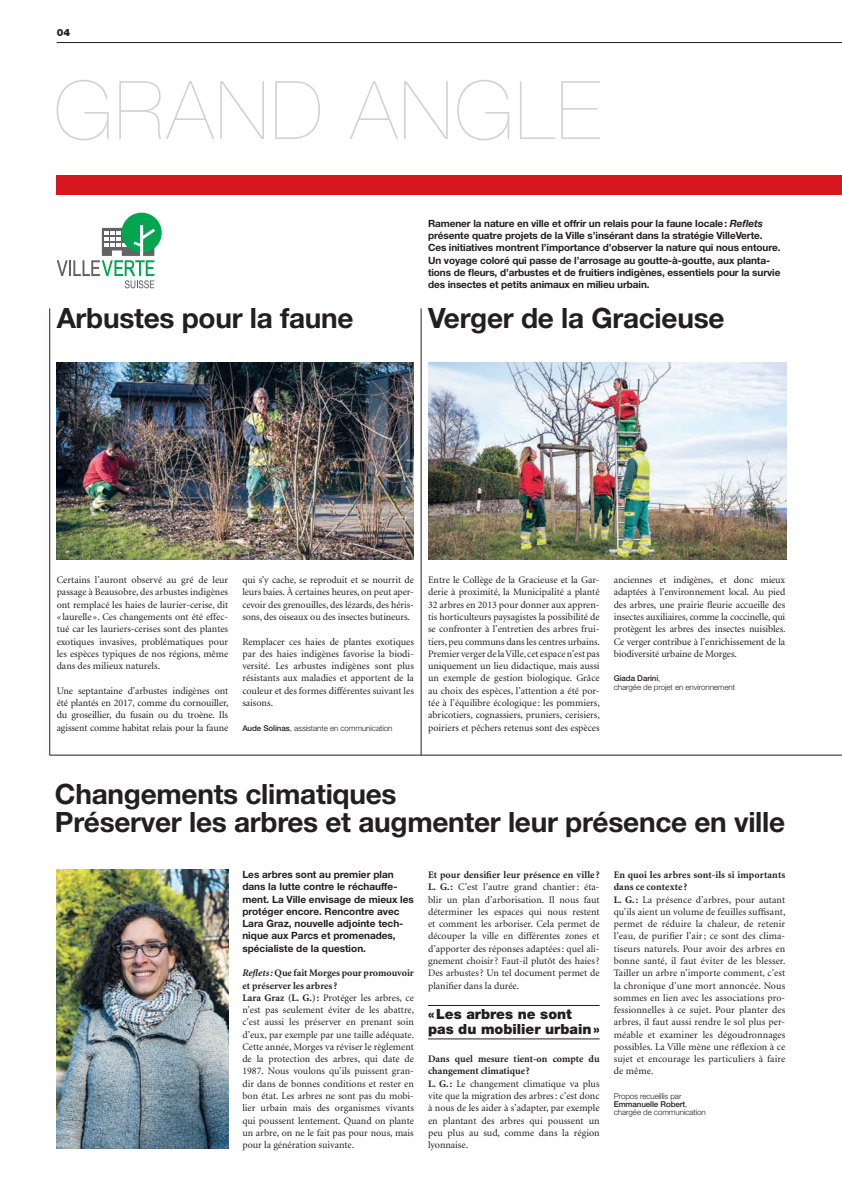
<style>
.page{position:relative;width:842px;height:1191px;background:#fff}
.page>*{position:absolute;margin:0;border:0;box-sizing:border-box;transform-origin:0 0}
.t1{font:200 81px "Helvetica Neue";letter-spacing:.03em;color:#d1d2d4}
.t2{font:700 28px/28px "Helvetica Neue";letter-spacing:-.01em;color:#231f20}
.t3{font:900 14px/15px "Helvetica Neue";color:#231f20}
.t4{font:10px/12.3px "Minion";color:#231f20;text-align:justify}
.t5{font:700 10px/12.3px "Helvetica Neue";letter-spacing:-.01em;color:#231f20}
.t6{font:900 10px "Helvetica Neue";color:#231f20}
.t7{font:300 8px/8px "Helvetica Neue";letter-spacing:-.01em;color:#231f20}
.s1{font-style:italic}
.s2{font-weight:500}
.s3{font-weight:700;font-style:italic}
.s4{font-weight:700}
</style>
<div class="page">
<hr style="left:428px;top:1005px;width:172px;height:1px;background:#231f20">
<hr style="left:428px;top:1038px;width:172px;height:1px;background:#231f20">
<img style="left:57px;top:362px;width:357px;height:197px">
<img style="left:57px;top:870px;width:171px;height:278px">
<img style="left:429px;top:362px;width:357px;height:197px">
<hr style="left:50px;top:755px;width:792px;height:1px;background:#231f20">
<div style="left:39px;top:308px;width:13px;height:455px;background:#231f20;opacity:.35"></div>
<hr style="left:50px;top:308px;width:1px;height:447px;background:#231f20">
<hr style="left:421px;top:308px;width:1px;height:447px;background:#231f20">
<div style="left:121px;top:213px;width:41px;height:40px;background:#00a54f;border-radius:50%"></div>
<svg style="left:57px;top:225px;width:98px;height:63px"></svg>
<hr style="left:57px;top:42px;width:785px;height:1px;background:#231f20">
<div style="left:57px;top:175px;width:785px;height:20px;background:#d7171f"></div>
<p class="t6" style="left:57px;top:27px;width:15px">04</p>
<h1 class="t1" style="left:54px;top:64px;width:548px">GRAND ANGLE</h1>
<h2 class="t2" style="left:57px;top:304px;width:298px">Arbustes pour la faune</h2>
<p class="t5" style="left:428px;top:217px;width:354px">Ramener la nature en ville et offrir un relais pour la faune locale: <span class="s1">Reflets </span>présente quatre projets de la Ville s’insérant dans la stratégie VilleVerte.<br>Ces initiatives montrent l’importance d’observer la nature qui nous entoure.<br>Un voyage coloré qui passe de l’arrosage au goutte-à-goutte, aux planta&shy;tions de fleurs, d’arbustes et de fruitiers indigènes, essentiels pour la survie des insectes et petits animaux en milieu urbain.</p>
<h2 class="t2" style="left:428px;top:304px;width:298px">Verger de la Gracieuse</h2>
<p class="t4" style="left:57px;top:574px;width:173px">Certains l’auront observé au gré de leur passage à Beausobre, des arbustes indigènes ont remplacé les haies de laurier-cerise, dit « laurelle ». Ces changements ont été effec&shy;tué car les lauriers-cerises sont des plantes exotiques invasives, problématiques pour les espèces typiques de nos régions, même dans des milieux naturels.</p>
<p class="t4" style="left:57px;top:684px;width:173px">Une septantaine d’arbustes indigènes ont été plantés en 2017, comme du cornouiller, du groseillier, du fusain ou du troène. Ils agissent comme habitat relais pour la faune</p>
<p class="t4" style="left:242px;top:574px;width:173px">qui s’y cache, se reproduit et se nourrit de leurs baies. À certaines heures, on peut aper&shy;cevoir des grenouilles, des lézards, des héris&shy;sons, des oiseaux ou des insectes butineurs.</p>
<p class="t4" style="left:242px;top:635px;width:173px">Remplacer ces haies de plantes exotiques par des haies indigènes favorise la biodi&shy;versité. Les arbustes indigènes sont plus résistants aux maladies et apportent de la couleur et des formes différentes suivant les saisons.</p>
<p class="t7" style="left:242px;top:723px;width:152px"><span class="s2">Aude Solinas</span>, assistante en communication</p>
<p class="t4" style="left:428px;top:574px;width:173px">Entre le Collège de la Gracieuse et la Gar&shy;derie à proximité, la Municipalité a planté 32 arbres en 2013 pour donner aux appren&shy;tis horticulteurs paysagistes la possibilité de se confronter à l’entretien des arbres frui&shy;tiers, peu communs dans les centres urbains.<br>Premier verger de la Ville, cet espace n’est pas uniquement un lieu didactique, mais aussi un exemple de gestion biologique. Grâce au choix des espèces, l’attention a été por&shy;tée à l’équilibre écologique : les pommiers, abricotiers, cognassiers, pruniers, cerisiers, poiriers et pêchers retenus sont des espèces</p>
<p class="t4" style="left:614px;top:574px;width:173px">anciennes et indigènes, et donc mieux adaptées à l’environnement local. Au pied des arbres, une prairie fleurie accueille des insectes auxiliaires, comme la coccinelle, qui protègent les arbres des insectes nuisibles.<br>Ce verger contribue à l’enrichissement de la biodiversité urbaine de Morges.</p>
<p class="t7" style="left:614px;top:674px;width:123px;line-height:9px"><span class="s2">Giada Darini</span>,<br>chargée de projet en environnement</p>
<h2 class="t2" style="left:55px;top:779px;width:732px">Changements climatiques<br>Préserver les arbres et augmenter leur présence en ville</h2>
<p class="t5" style="left:242px;top:868px;width:173px">Les arbres sont au premier plan dans la lutte contre le réchauffe&shy;ment. La Ville envisage de mieux les protéger encore. Rencontre avec<br>Lara Graz, nouvelle adjointe tech&shy;nique aux Parcs et promenades, spécialiste de la question.</p>
<p class="t4" style="left:242px;top:967px;width:173px;text-align:left"><span class="s3">Reflets:</span> <span class="s4">Que fait Morges pour promouvoir et préserver les arbres?<br>Lara Graz (L. G.):</span> Protéger les arbres, ce n’est pas seulement éviter de les abattre, c’est aussi les préserver en prenant soin d’eux, par exemple par une taille adéquate.<br>Cette année, Morges va réviser le règlement de la protection des arbres, qui date de 1987. Nous voulons qu’ils puissent gran&shy;dir dans de bonnes conditions et rester en bon état. Les arbres ne sont pas du mobi&shy;lier urbain mais des organismes vivants qui poussent lentement. Quand on plante un arbre, on ne le fait pas pour nous, mais pour la génération suivante.</p>
<p class="t4" style="left:428px;top:869px;width:173px"><span class="s4">Et pour densifier leur présence en ville ?<br>L. G.:</span> C’est l’autre grand chantier: éta&shy;blir un plan d’arborisation. Il nous faut déterminer les espaces qui nous restent et comment les arboriser. Cela permet de découper la ville en différentes zones et d’apporter des réponses adaptées: quel ali&shy;gnement choisir? Faut-il plutôt des haies?<br>Des arbustes? Un tel document permet de planifier dans la durée.</p>
<h3 class="t3" style="left:428px;top:1006px;width:173px">«Les arbres ne sont pas du mobilier urbain»</h3>
<p class="t4" style="left:428px;top:1053px;width:173px;text-align:left"><span class="s4">Dans quel mesure tient-on compte du changement climatique ?<br>L. G.:</span> Le changement climatique va plus vite que la migration des arbres: c’est donc à nous de les aider à s’adapter, par exemple en plantant des arbres qui poussent un peu plus au sud, comme dans la région lyonnaise.</p>
<p class="t4" style="left:614px;top:869px;width:173px;text-align:left"><span class="s4">En quoi les arbres sont-ils si importants dans ce contexte ?<br>L. G.:</span> La présence d’arbres, pour autant qu’ils aient un volume de feuilles suffisant, permet de réduire la chaleur, de retenir l’eau, de purifier l’air; ce sont des clima&shy;tiseurs naturels. Pour avoir des arbres en bonne santé, il faut éviter de les blesser.<br>Tailler un arbre n’importe comment, c’est la chronique d’une mort annoncée. Nous sommes en lien avec les associations pro&shy;fessionnelles à ce sujet. Pour planter des arbres, il faut aussi rendre le sol plus per&shy;méable et examiner les dégoudronnages possibles. La Ville mène une réflexion à ce sujet et encourage les particuliers à faire de même.</p>
<p class="t7" style="left:614px;top:1092px;width:94px">Propos recueillis par<br><span class="s2">Emmanuelle Robert</span>, chargée de communication</p>
</div>
